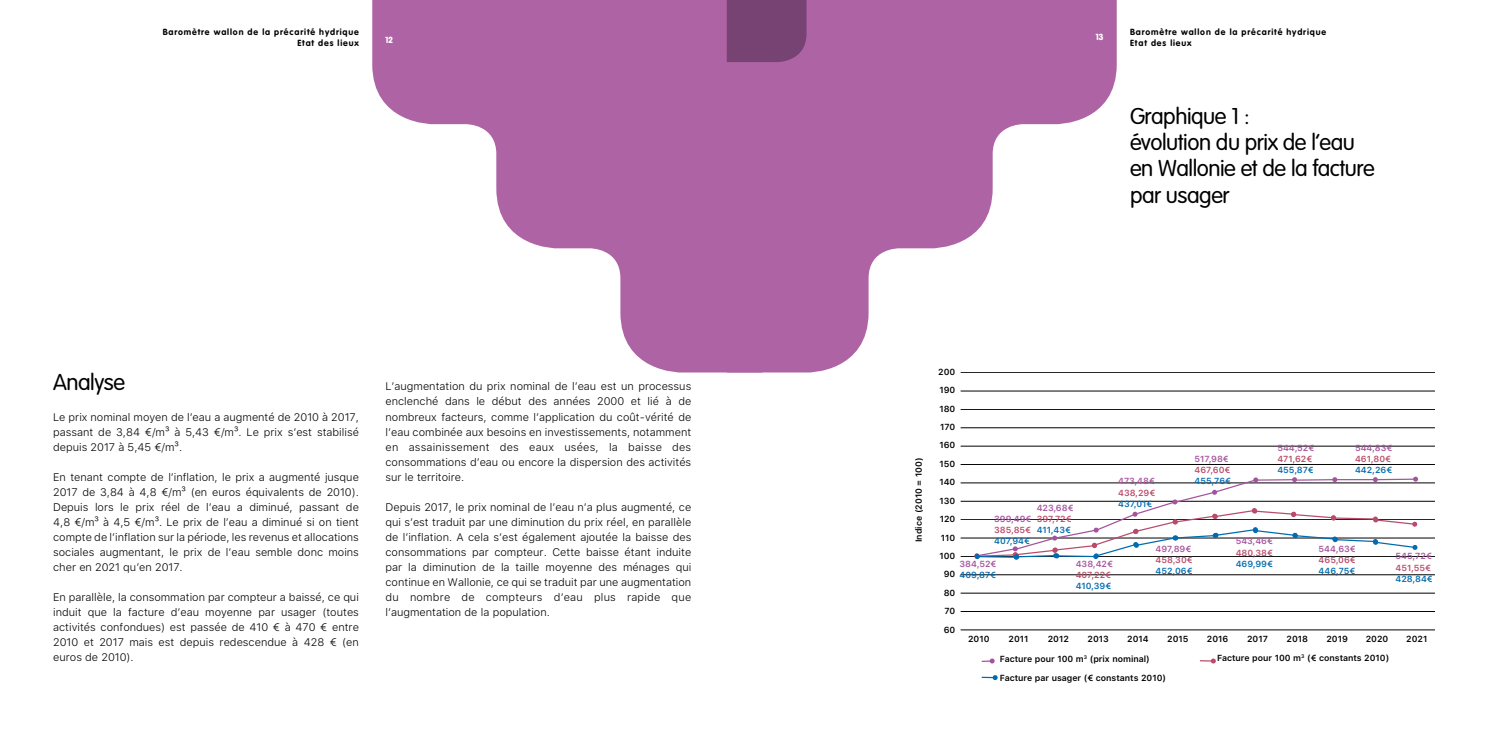
<style>
.page{position:relative;width:1489px;height:745px;background:#fff}
.page>*{position:absolute;margin:0;border:0;box-sizing:border-box;transform-origin:0 0}
.t1{font:300 22.5px/26.2px "VAG Rounded";letter-spacing:-.02em;color:#000}
.t2{font:300 11px/15px "SF Pro Text";color:#000;text-align:justify}
.t3{font:600 8.75px/18.4px "SF Pro Text";color:#000;text-align:right}
.t4{font:700 8.75px/11.2px "VAG Rounded";letter-spacing:.1em;color:#000}
.t5{font:600 8.75px "SF Pro Text";color:#a6539d}
.t6{font:600 8.75px "SF Pro Text";color:#006bb0}
.t7{font:600 8.75px "SF Pro Text";color:#b94c6b}
.t8{font:900 8.75px "VAG Rounded";color:#fff}
</style>
<div class="page">
<svg style="left:372px;top:0;width:354px;height:372px;fill:#ae63a5"></svg>
<svg style="left:726px;top:0;width:390px;height:372px;fill:#ae63a5"></svg>
<div style="left:726px;top:0;width:80px;height:62px;background:#764373"></div>
<hr style="left:960px;top:372px;width:474px;height:1px;background:#000">
<hr style="left:960px;top:390px;width:474px;height:1px;background:#000">
<hr style="left:960px;top:409px;width:474px;height:1px;background:#000">
<hr style="left:960px;top:427px;width:474px;height:1px;background:#000">
<hr style="left:960px;top:445px;width:474px;height:1px;background:#000">
<hr style="left:960px;top:464px;width:474px;height:1px;background:#000">
<hr style="left:960px;top:482px;width:474px;height:1px;background:#000">
<hr style="left:960px;top:500px;width:474px;height:1px;background:#000">
<hr style="left:960px;top:519px;width:474px;height:1px;background:#000">
<hr style="left:960px;top:537px;width:474px;height:1px;background:#000">
<hr style="left:960px;top:556px;width:474px;height:1px;background:#000">
<hr style="left:960px;top:574px;width:474px;height:1px;background:#000">
<hr style="left:960px;top:592px;width:474px;height:1px;background:#000">
<hr style="left:960px;top:611px;width:474px;height:1px;background:#000">
<hr style="left:960px;top:629px;width:474px;height:1px;background:#000">
<svg style="left:981px;top:658px;width:13px;height:5px"></svg>
<svg style="left:974px;top:476px;width:443px;height:83px"></svg>
<svg style="left:1200px;top:658px;width:15px;height:5px"></svg>
<svg style="left:981px;top:675px;width:16px;height:4px"></svg>
<p class="t4" style="left:163px;top:26px;width:198px;text-align:right">Baromètre wallon de la précarité hydrique<br>Etat des lieux</p>
<p class="t8" style="left:1095px;top:32px;width:9px">13</p>
<p class="t8" style="left:385px;top:35px;width:9px">12</p>
<p class="t4" style="left:1129px;top:26px;width:198px">Baromètre wallon de la précarité hydrique<br>Etat des lieux</p>
<h1 class="t1" style="left:53px;top:369px;width:73px">Analyse</h1>
<p class="t2" style="left:53px;top:409px;width:307px">Le prix nominal moyen de l’eau a augmenté de 2010 à 2017, passant de 3,84 €/m³ à 5,43 €/m³. Le prix s’est stabilisé depuis 2017 à 5,45 €/m³.</p>
<p class="t2" style="left:53px;top:469px;width:307px">En tenant compte de l’inflation, le prix a augmenté jusque 2017 de 3,84 à 4,8 €/m³ (en euros équivalents de 2010).<br>Depuis lors le prix réel de l’eau a diminué, passant de 4,8 €/m³ à 4,5 €/m³. Le prix de l’eau a diminué si on tient compte de l’inflation sur la période, les revenus et allocations sociales augmentant, le prix de l’eau semble donc moins cher en 2021 qu’en 2017.</p>
<p class="t2" style="left:53px;top:589px;width:307px">En parallèle, la consommation par compteur a baissé, ce qui induit que la facture d’eau moyenne par usager (toutes activités confondues) est passée de 410 € à 470 € entre 2010 et 2017 mais est depuis redescendue à 428 € (en euros de 2010).</p>
<p class="t2" style="left:385px;top:379px;width:307px">L’augmentation du prix nominal de l’eau est un processus enclenché dans le début des années 2000 et lié à de nombreux facteurs, comme l’application du coût-vérité de l’eau combinée aux besoins en investissements, notamment en assainissement des eaux usées, la baisse des consommations d’eau ou encore la dispersion des activités sur le territoire.</p>
<p class="t2" style="left:385px;top:499px;width:307px">Depuis 2017, le prix nominal de l’eau n’a plus augmenté, ce qui s’est traduit par une diminution du prix réel, en parallèle de l’inflation. A cela s’est également ajoutée la baisse des consommations par compteur. Cette baisse étant induite par la diminution de la taille moyenne des ménages qui continue en Wallonie, ce qui se traduit par une augmentation du nombre de compteurs d’eau plus rapide que l’augmentation de la population.</p>
<h1 class="t1" style="left:1129px;top:103px;width:246px">Graphique 1 :<br>évolution du prix de l’eau en Wallonie et de la facture par usager</h1>
<p class="t3" style="left:909px;top:541px;width:86px;rotate:-90deg">Indice (2010 = 100)</p>
<p class="t3" style="left:938px;top:363px;width:19px">200<br>190<br>180<br>170<br>160<br>150<br>140<br>130<br>120<br>110<br>100<br>90<br>80<br>70<br>60</p>
<p class="t5" style="left:1277px;top:441px;width:38px">544,52€</p>
<p class="t7" style="left:1277px;top:452px;width:36px">471,62€</p>
<p class="t6" style="left:1277px;top:463px;width:38px">455,87€</p>
<p class="t5" style="left:1354px;top:441px;width:39px">544,83€</p>
<p class="t7" style="left:1354px;top:452px;width:37px">461,80€</p>
<p class="t6" style="left:1354px;top:463px;width:39px">442,26€</p>
<p class="t5" style="left:1194px;top:452px;width:36px">517,98€</p>
<p class="t7" style="left:1194px;top:463px;width:37px">467,60€</p>
<p class="t6" style="left:1194px;top:474px;width:38px">455,76€</p>
<p class="t5" style="left:1118px;top:474px;width:38px">473,48€</p>
<p class="t7" style="left:1118px;top:486px;width:39px">438,29€</p>
<p class="t6" style="left:1118px;top:497px;width:36px">437,01€</p>
<p class="t5" style="left:1036px;top:501px;width:38px">423,68€</p>
<p class="t7" style="left:1036px;top:512px;width:36px">397,72€</p>
<p class="t6" style="left:1036px;top:523px;width:36px">411,43€</p>
<p class="t5" style="left:994px;top:512px;width:39px">399,49€</p>
<p class="t7" style="left:994px;top:523px;width:38px">385,85€</p>
<p class="t6" style="left:994px;top:534px;width:37px">407,94€</p>
<p class="t5" style="left:959px;top:557px;width:38px">384,52€</p>
<p class="t6" style="left:959px;top:568px;width:38px">409,87€</p>
<p class="t5" style="left:1235px;top:534px;width:39px">543,46€</p>
<p class="t7" style="left:1235px;top:546px;width:39px">480,38€</p>
<p class="t6" style="left:1235px;top:557px;width:39px">469,99€</p>
<p class="t5" style="left:1155px;top:542px;width:37px">497,89€</p>
<p class="t7" style="left:1155px;top:553px;width:39px">458,30€</p>
<p class="t6" style="left:1155px;top:564px;width:39px">452,06€</p>
<p class="t5" style="left:1318px;top:542px;width:39px">544,63€</p>
<p class="t7" style="left:1318px;top:553px;width:39px">465,06€</p>
<p class="t6" style="left:1318px;top:564px;width:38px">446,75€</p>
<p class="t5" style="left:1395px;top:549px;width:38px">545,72€</p>
<p class="t7" style="left:1395px;top:561px;width:37px">451,55€</p>
<p class="t6" style="left:1395px;top:572px;width:39px">428,84€</p>
<p class="t5" style="left:1075px;top:557px;width:39px">438,42€</p>
<p class="t7" style="left:1075px;top:568px;width:37px">407,22€</p>
<p class="t6" style="left:1075px;top:579px;width:37px">410,39€</p>
<p class="t3" style="left:967px;top:629px;width:23px">2010</p>
<p class="t3" style="left:1008px;top:629px;width:22px">2011</p>
<p class="t3" style="left:1047px;top:629px;width:23px">2012</p>
<p class="t3" style="left:1087px;top:629px;width:23px">2013</p>
<p class="t3" style="left:1127px;top:629px;width:23px">2014</p>
<p class="t3" style="left:1167px;top:629px;width:23px">2015</p>
<p class="t3" style="left:1206px;top:629px;width:23px">2016</p>
<p class="t3" style="left:1246px;top:629px;width:22px">2017</p>
<p class="t3" style="left:1286px;top:629px;width:23px">2018</p>
<p class="t3" style="left:1326px;top:629px;width:23px">2019</p>
<p class="t3" style="left:1365px;top:629px;width:24px">2020</p>
<p class="t3" style="left:1405px;top:629px;width:23px">2021</p>
<p class="t3" style="left:999px;top:649px;width:168px;line-height:18.8px;text-align:left">Facture pour 100 m<sup>3</sup> (prix nominal)<br>Facture par usager (€ constants 2010)</p>
<p class="t3" style="left:1216px;top:648px;width:174px">Facture pour 100 m<sup>3</sup> (€ constants 2010)</p>
</div>
